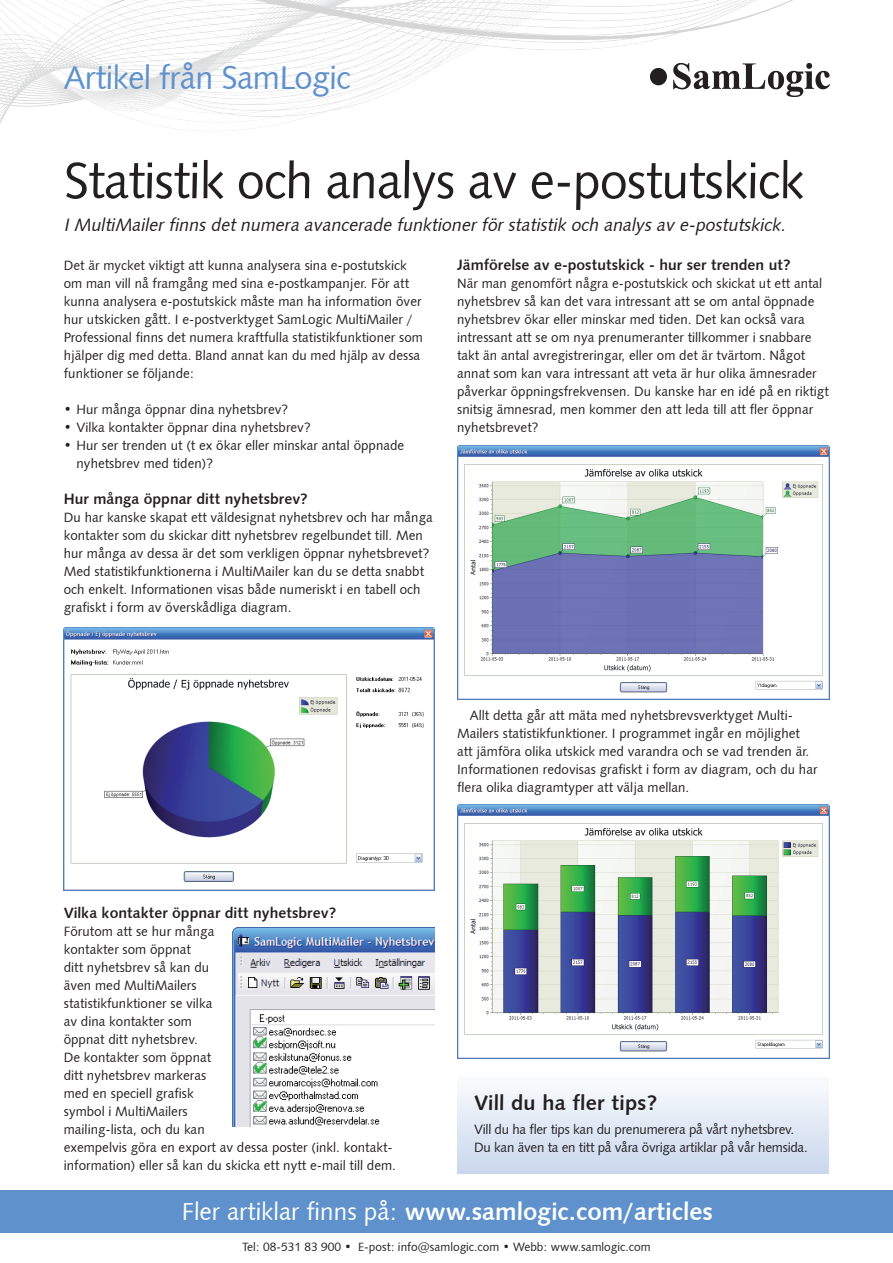
<style>
.page{position:relative;width:893px;height:1263px;background:#fff}
.page>*{position:absolute;margin:0;border:0;box-sizing:border-box;transform-origin:0 0}
.t1{font:51px "Humanist 531 BT Roman A";letter-spacing:-.02em;color:#231f20}
.t2{font:33px "Humanist 531 BT Roman A";letter-spacing:-.02em;color:#5f92cc}
.t3{font:24.75px "Humanist 531 BT Bold A";color:#fff}
.t4{font:21px "Humanist 531 BT Bold A";letter-spacing:.01em;color:#231f20}
.t5{font:italic 18px "Humanist 531 BT Roman A";color:#231f20}
.t6{font:15px "Humanist 531 BT Bold A";color:#231f20}
.t7{font:13.5px/18px "Humanist 531 BT Roman A";color:#231f20}
.t8{font:13.5px/18px "Humanist 531 BT Roman A";letter-spacing:-.02em;color:#231f20}
.t9{font:12px "Humanist 531 BT Roman A";color:#231f20}
.s1{font-family:"Humanist 531 BT Roman A"}
</style>
<div class="page">
<div style="left:0;top:1191px;width:893px;height:42px;background:#5f92cc"></div>
<img style="left:0;top:0;width:830px;height:131px">
<div style="left:457px;top:1077px;width:371px;height:97px;background:linear-gradient(to bottom,#fafbfd,#c9d7ed)"></div>
<img style="left:64px;top:627px;width:371px;height:264px">
<img style="left:232px;top:927px;width:203px;height:199px">
<img style="left:457px;top:445px;width:372px;height:255px">
<img style="left:457px;top:805px;width:372px;height:254px">
<h2 class="t2" style="left:64px;top:57px;width:289px">Artikel från SamLogic</h2>
<h1 class="t1" style="left:64px;top:148px;width:742px">Statistik och analys av e-postutskick</h1>
<h3 class="t5" style="left:64px;top:213px;width:727px">I MultiMailer finns det numera avancerade funktioner för statistik och analys av e-postutskick.</h3>
<p class="t7" style="left:64px;top:256px;width:361px">Det är mycket viktigt att kunna analysera sina e-postutskick om man vill nå framgång med sina e-postkampanjer. För att kunna analysera e-postutskick måste man ha information över hur utskicken gått. I e-postverktyget SamLogic MultiMailer / Professional finns det numera kraftfulla statistikfunktioner som hjälper dig med detta. Bland annat kan du med hjälp av dessa funktioner se följande:</p>
<p class="t7" style="left:64px;top:400px;width:226px">• Hur många öppnar dina nyhetsbrev?</p>
<p class="t7" style="left:64px;top:418px;width:248px">• Vilka kontakter öppnar dina nyhetsbrev?</p>
<p class="t7" style="left:77px;top:436px;width:329px;text-indent:-13px">• Hur ser trenden ut (t ex ökar eller minskar antal öppnade nyhetsbrev med tiden)?</p>
<p class="t6" style="left:64px;top:490px;width:246px">Hur många öppnar ditt nyhetsbrev?</p>
<p class="t7" style="left:64px;top:508px;width:371px">Du har kanske skapat ett väldesignat nyhetsbrev och har många kontakter som du skickar ditt nyhetsbrev regelbundet till. Men hur många av dessa är det som verkligen öppnar nyhetsbrevet?<br>Med statistikfunktionerna i MultiMailer kan du se detta snabbt och enkelt. Informationen visas både numeriskt i en tabell och grafiskt i form av överskådliga diagram.</p>
<p class="t6" style="left:457px;top:256px;width:335px">Jämförelse av e-postutskick - hur ser trenden ut?</p>
<p class="t7" style="left:457px;top:274px;width:373px">När man genomfört några e-postutskick och skickat ut ett antal nyhetsbrev så kan det vara intressant att se om antal öppnade nyhetsbrev ökar eller minskar med tiden. Det kan också vara intressant att se om nya prenumeranter tillkommer i snabbare takt än antal avregistreringar, eller om det är tvärtom. Något annat som kan vara intressant att veta är hur olika ämnesrader påverkar öppningsfrekvensen. Du kanske har en idé på en riktigt snitsig ämnesrad, men kommer den att leda till att fler öppnar nyhetsbrevet?</p>
<p class="t7" style="left:457px;top:706px;width:362px;text-indent:13px">Allt detta går att mäta med nyhetsbrevsverktyget Multi-Mailers statistikfunktioner. I programmet ingår en möjlighet att jämföra olika utskick med varandra och se vad trenden är.<br>Informationen redovisas grafiskt i form av diagram, och du har flera olika diagramtyper att välja mellan.</p>
<p class="t6" style="left:64px;top:904px;width:274px">Vilka kontakter öppnar ditt nyhetsbrev?</p>
<p class="t7" style="left:64px;top:922px;width:334px">Förutom att se hur många<br>kontakter som öppnat<br>ditt nyhetsbrev så kan du<br>även med MultiMailers<br>statistikfunktioner se vilka<br>av dina kontakter som<br>öppnat ditt nyhetsbrev.<br>De kontakter som öppnat<br>ditt nyhetsbrev markeras<br>med en speciell grafisk<br>symbol i MultiMailers<br>mailing-lista, och du kan<br>exempelvis göra en export av dessa poster (inkl. kontakt&shy;information) eller så kan du skicka ett nytt e-mail till dem.</p>
<h3 class="t4" style="left:474px;top:1090px;width:185px">Vill du ha fler tips?</h3>
<p class="t8" style="left:474px;top:1120px;width:335px">Vill du ha fler tips kan du prenumerera på vårt nyhetsbrev.<br>Du kan även ta en titt på våra övriga artiklar på vår hemsida.</p>
<h3 class="t3" style="left:182px;top:1196px;width:533px"><span class="s1">Fler artiklar finns på:</span> www.samlogic.com/articles</h3>
<p class="t9" style="left:242px;top:1239px;width:410px">Tel: 08-531 83 900 • E-post: info@samlogic.com • Webb: www.samlogic.com</p>
</div>
